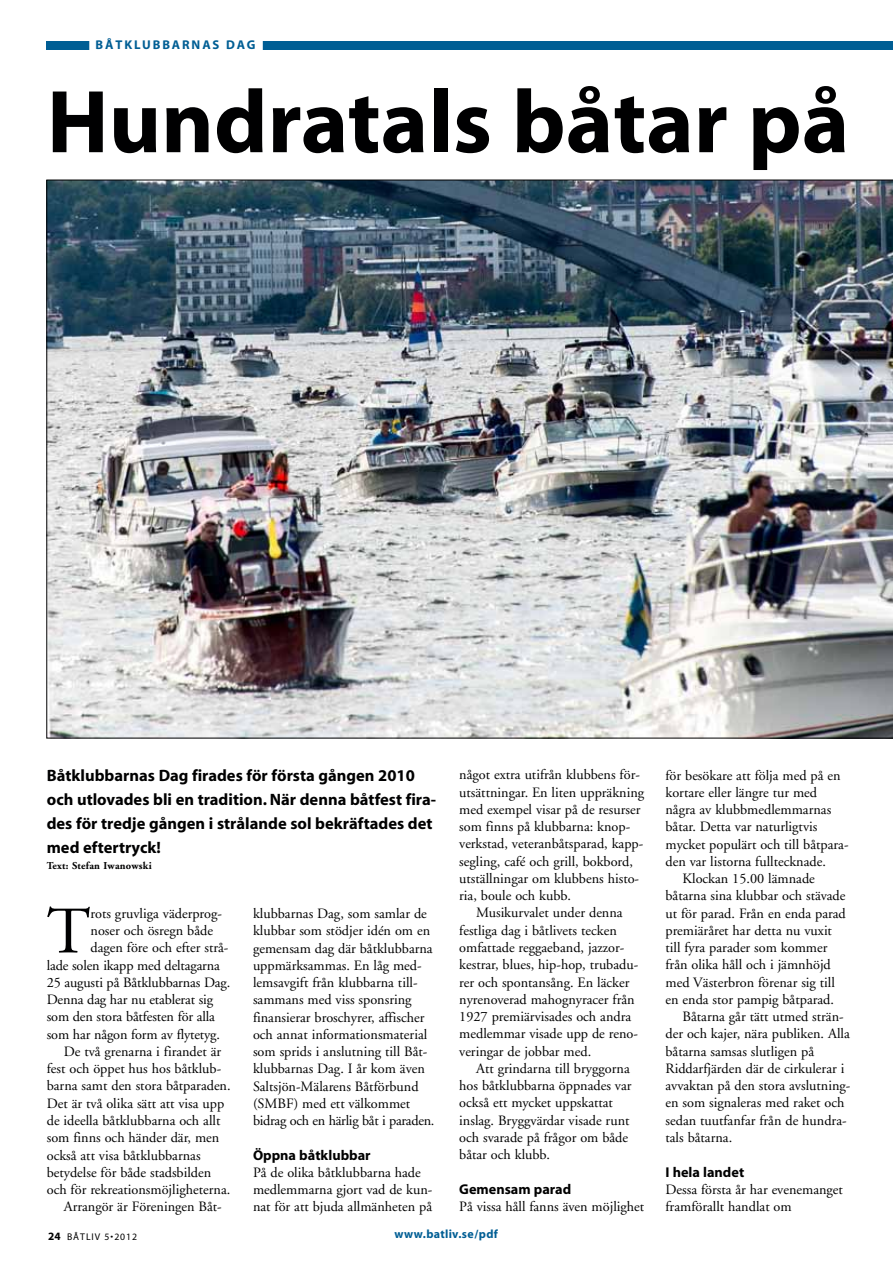
<style>
.page{position:relative;width:893px;height:1263px;background:#fff}
.page>*{position:absolute;margin:0;border:0;box-sizing:border-box;transform-origin:0 0}
.t1{font:700 90px "Myriad";color:#000001}
.t2{font:66.3px "Adobe Garamond";color:#000001}
.t3{font:700 16.5px/24px "Myriad";color:#000001}
.t4{font:14.25px/17.2px "Adobe Garamond";color:#000001}
.t5{font:700 14.25px "Myriad";color:#000001}
.t6{font:700 12.75px "Myriad";letter-spacing:.15em;color:#005e94}
.t7{font:700 12px "Myriad";letter-spacing:.025em;color:#005e94}
.t8{font:700 10.5px "Adobe Garamond";letter-spacing:.025em;color:#000001}
.t9{font:9.75px "Myriad";letter-spacing:.1em;color:#000001}
.s1{font-weight:700;font-size:11.25px}
</style>
<div class="page">
<img style="left:47px;top:180px;width:846px;height:558px">
<div style="left:47px;top:42px;width:846px;height:8px;background:#005e94"></div>
<div style="left:90px;top:36px;width:172px;height:17px;background:#fff"></div>
<p class="t6" style="left:96px;top:38px;width:162px">båtklubbarnas dag</p>
<h1 class="t1" style="left:47px;top:76px;width:804px">Hundratals båtar på</h1>
<p class="t3" style="left:47px;top:764px;width:391px">Båtklubbarnas Dag firades för första gången 2010 och utlovades bli en tradition. När denna båtfest fira&shy;des för tredje gången i strålande sol bekräftades det med eftertryck!</p>
<p class="t8" style="left:47px;top:860px;width:106px">Text: Stefan Iwanowski</p>
<h2 class="t2" style="left:47px;top:896px;width:45px">T</h2>
<p class="t4" style="left:91px;top:905px;width:133px">rots gruvliga väderprog-</p>
<p class="t4" style="left:253px;top:905px;width:183px">klubbarnas Dag, som samlar de klubbar som stödjer idén om en gemensam dag där båtklubbarna uppmärksammas. En låg med&shy;lemsavgift från klubbarna till&shy;sammans med viss sponsring finansierar broschyrer, affischer och annat informationsmaterial som sprids i anslutning till Båt&shy;klubbarnas Dag. I år kom även<br>Saltsjön-Mälarens Båtförbund (SMBF) med ett välkommet bidrag och en härlig båt i paraden.</p>
<p class="t5" style="left:253px;top:1147px;width:119px">Öppna båtklubbar</p>
<p class="t4" style="left:253px;top:1164px;width:181px">På de olika båtklubbarna hade medlemmarna gjort vad de kun&shy;nat för att bjuda allmänheten på</p>
<p class="t4" style="left:91px;top:922px;width:124px">noser och ösregn både</p>
<p class="t4" style="left:91px;top:940px;width:139px">dagen före och efter strå-</p>
<p class="t4" style="left:47px;top:957px;width:175px">lade solen ikapp med deltagarna</p>
<p class="t4" style="left:47px;top:974px;width:185px">25 augusti på Båtklubbarnas Dag.</p>
<p class="t4" style="left:47px;top:991px;width:168px">Denna dag har nu etablerat sig</p>
<p class="t4" style="left:47px;top:1009px;width:170px">som den stora båtfesten för alla</p>
<p class="t4" style="left:47px;top:1026px;width:175px">som har någon form av flytetyg.</p>
<p class="t4" style="left:64px;top:1043px;width:159px">De två grenarna i firandet är</p>
<p class="t4" style="left:47px;top:1060px;width:176px">fest och öppet hus hos båtklub-</p>
<p class="t4" style="left:47px;top:1078px;width:185px">barna samt den stora båtparaden.</p>
<p class="t4" style="left:47px;top:1095px;width:179px">Det är två olika sätt att visa upp</p>
<p class="t4" style="left:47px;top:1112px;width:175px">de ideella båtklubbarna och allt</p>
<p class="t4" style="left:47px;top:1129px;width:174px">som finns och händer där, men</p>
<p class="t4" style="left:47px;top:1147px;width:155px">också att visa båtklubbarnas</p>
<p class="t4" style="left:47px;top:1164px;width:166px">betydelse för både stadsbilden</p>
<p class="t4" style="left:47px;top:1181px;width:185px">och för rekreationsmöjligheterna.</p>
<p class="t4" style="left:64px;top:1198px;width:160px">Arrangör är Föreningen Båt-</p>
<p class="t4" style="left:459px;top:767px;width:182px">något extra utifrån klubbens för-</p>
<p class="t4" style="left:459px;top:784px;width:186px">utsättningar. En liten uppräkning</p>
<p class="t4" style="left:459px;top:801px;width:183px">med exempel visar på de resurser</p>
<p class="t4" style="left:459px;top:818px;width:173px">som finns på klubbarna: knop-</p>
<p class="t4" style="left:459px;top:836px;width:186px">verkstad, veteranbåtsparad, kapp-</p>
<p class="t4" style="left:459px;top:853px;width:175px">segling, café och grill, bokbord,</p>
<p class="t4" style="left:459px;top:870px;width:181px">utställningar om klubbens histo-</p>
<p class="t4" style="left:459px;top:887px;width:113px">ria, boule och kubb.</p>
<p class="t4" style="left:476px;top:905px;width:148px">Musikurvalet under denna</p>
<p class="t4" style="left:459px;top:922px;width:159px">festliga dag i båtlivets tecken</p>
<p class="t4" style="left:459px;top:939px;width:167px">omfattade reggaeband, jazzor-</p>
<p class="t4" style="left:459px;top:956px;width:181px">kestrar, blues, hip-hop, trubadu-</p>
<p class="t4" style="left:459px;top:974px;width:172px">rer och spontansång. En läcker</p>
<p class="t4" style="left:459px;top:991px;width:177px">nyrenoverad mahognyracer från</p>
<p class="t4" style="left:459px;top:1008px;width:173px">1927 premiärvisades och andra</p>
<p class="t4" style="left:459px;top:1025px;width:180px">medlemmar visade upp de reno-</p>
<p class="t4" style="left:459px;top:1043px;width:134px">veringar de jobbar med.</p>
<p class="t4" style="left:476px;top:1060px;width:155px">Att grindarna till bryggorna</p>
<p class="t4" style="left:459px;top:1077px;width:174px">hos båtklubbarna öppnades var</p>
<p class="t4" style="left:459px;top:1094px;width:155px">också ett mycket uppskattat</p>
<p class="t4" style="left:459px;top:1112px;width:172px">inslag. Bryggvärdar visade runt</p>
<p class="t4" style="left:459px;top:1129px;width:170px">och svarade på frågor om både</p>
<p class="t4" style="left:459px;top:1146px;width:92px">båtar och klubb.</p>
<p class="t5" style="left:459px;top:1181px;width:113px">Gemensam parad</p>
<p class="t4" style="left:459px;top:1198px;width:186px">På vissa håll fanns även möjlighet</p>
<p class="t9" style="left:48px;top:1231px;width:90px"><span class="s1">24</span> båtliv 5•2012</p>
<p class="t7" style="left:394px;top:1228px;width:105px">www.batliv.se/pdf</p>
<p class="t4" style="left:665px;top:767px;width:177px">för besökare att följa med på en</p>
<p class="t4" style="left:665px;top:784px;width:153px">kortare eller längre tur med</p>
<p class="t4" style="left:665px;top:801px;width:167px">några av klubbmedlemmarnas</p>
<p class="t4" style="left:665px;top:818px;width:153px">båtar. Detta var naturligtvis</p>
<p class="t4" style="left:665px;top:836px;width:185px">mycket populärt och till båtpara-</p>
<p class="t4" style="left:665px;top:853px;width:162px">den var listorna fulltecknade.</p>
<p class="t4" style="left:682px;top:870px;width:134px">Klockan 15.00 lämnade</p>
<p class="t4" style="left:665px;top:888px;width:182px">båtarna sina klubbar och stävade</p>
<p class="t4" style="left:665px;top:905px;width:182px">ut för parad. Från en enda parad</p>
<p class="t4" style="left:665px;top:922px;width:168px">premiäråret har detta nu vuxit</p>
<p class="t4" style="left:665px;top:939px;width:164px">till fyra parader som kommer</p>
<p class="t4" style="left:665px;top:957px;width:167px">från olika håll och i jämnhöjd</p>
<p class="t4" style="left:665px;top:974px;width:171px">med Västerbron förenar sig till</p>
<p class="t4" style="left:665px;top:991px;width:170px">en enda stor pampig båtparad.</p>
<p class="t4" style="left:682px;top:1008px;width:163px">Båtarna går tätt utmed strän-</p>
<p class="t4" style="left:665px;top:1026px;width:186px">der och kajer, nära publiken. Alla</p>
<p class="t4" style="left:665px;top:1043px;width:150px">båtarna samsas slutligen på</p>
<p class="t4" style="left:665px;top:1060px;width:180px">Riddarfjärden där de cirkulerar i</p>
<p class="t4" style="left:665px;top:1077px;width:186px">avvaktan på den stora avslutning-</p>
<p class="t4" style="left:665px;top:1095px;width:181px">en som signaleras med raket och</p>
<p class="t4" style="left:665px;top:1112px;width:183px">sedan tuutfanfar från de hundra-</p>
<p class="t4" style="left:665px;top:1129px;width:68px">tals båtarna.</p>
<p class="t5" style="left:665px;top:1164px;width:80px">I hela landet</p>
<p class="t4" style="left:665px;top:1181px;width:179px">Dessa första år har evenemanget framförallt handlat om</p>
</div>
